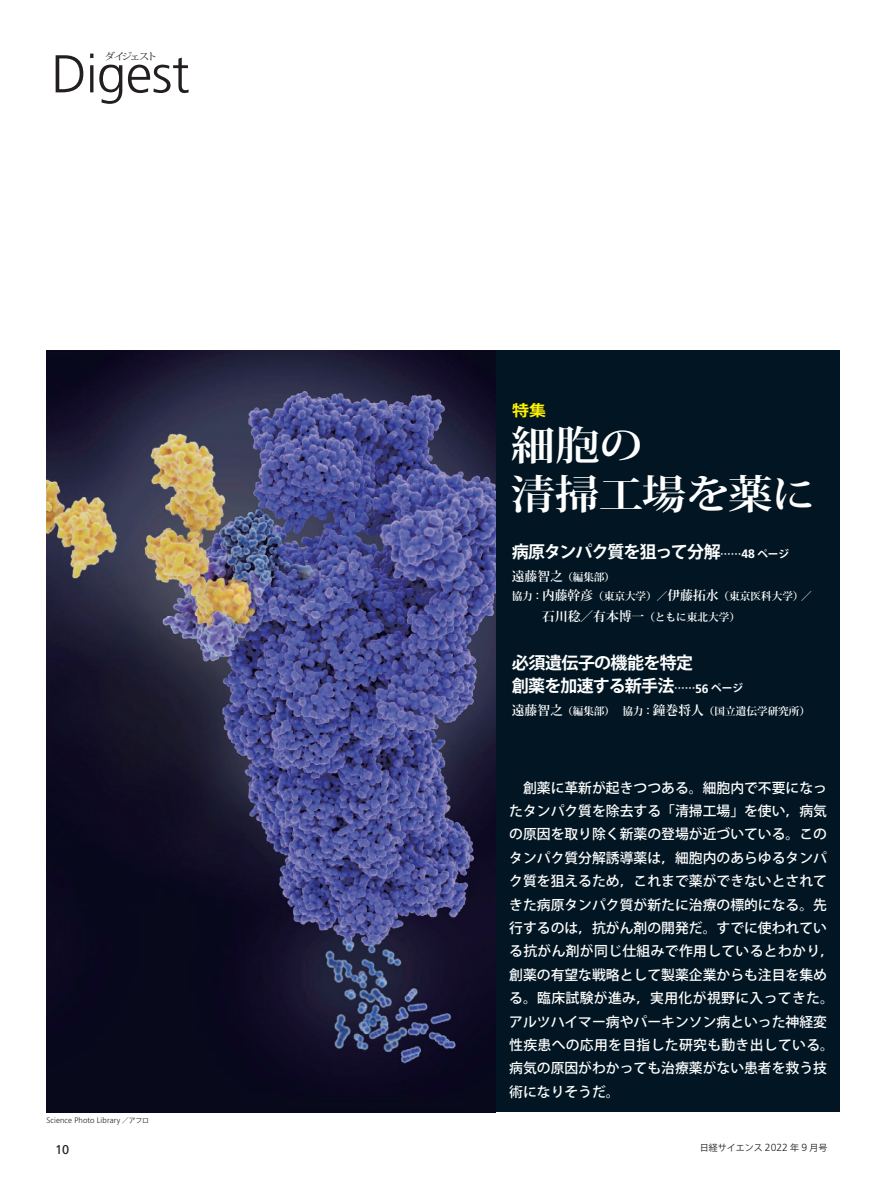
<style>
.page{position:relative;width:893px;height:1191px;background:#fff}
.page>*{position:absolute;margin:0;border:0;box-sizing:border-box;transform-origin:0 0}
.t1{font:300 53.1px "Frutiger LT Pro";letter-spacing:-.01em;color:#231f20}
.t2{font:700 40.2px/48.9px "Koz Min Pr 6 N";letter-spacing:-.02em;color:#fff;scale:1.11 1}
.t3{font:700 16.95px/23.4px "Koz Go Pro";letter-spacing:-.045em;color:#fff}
.t4{font:700 15.3px "Koz Go Pro";color:#fff101;scale:1.11 1}
.t5{font:500 13.8px/23.4px "Koz Go Pro";color:#fff}
.t6{font:12.75px "Frutiger LT Pro";color:#231f20}
.t7{font:700 10.65px/19.2px "Koz Min Pr 6 N";color:#fff}
.t8{font:9.6px "Koz Min Pr 6 N";letter-spacing:-.225em;color:#231f20;scale:1.11 1}
.t9{font:9px "Koz Go Pro";color:#231f20}
.t10{font:300 7.95px "Frutiger LT Pro";letter-spacing:.015em;color:#231f20}
.s1{font-family:"Koz Go Pro";font-weight:400;font-size:6.9px}
.s2{font-size:10.65px}
.s3{font-family:"Frutiger LT Pro";font-size:12.15px}
.s4{font-size:12.75px}
.s5{font-family:"Frutiger LT Pro";font-weight:300;font-size:10.35px}
</style>
<div class="page">
<div style="left:492px;top:350px;width:348px;height:762px;background:#011622"></div>
<img style="left:47px;top:350px;width:448px;height:762px">
<p class="t8" style="left:105px;top:51px;width:49px">ダイジェスト</p>
<h1 class="t1" style="left:51px;top:43px;width:140px">Digest</h1>
<p class="t10" style="left:46px;top:1115px;width:104px">Science Photo Library <span class="s1">／アフロ</span></p>
<p class="t4" style="left:512px;top:400px;width:32px">特集</p>
<h2 class="t2" style="left:511px;top:422px;width:277px">細胞の<br>清掃工場を薬に</h2>
<p class="t3" style="left:512px;top:541px;width:279px">病原タンパク質を狙って分解<span class="s2">……</span><span class="s3">48</span> <span class="s2">ページ</span></p>
<p class="t7" style="left:512px;top:567px;width:302px"><span class="s4">遠藤智之</span>（編集部）<br>協力：<span class="s4">内藤幹彦</span>（東京大学）／<span class="s4">伊藤拓水</span>（東京医科大学）／</p>
<p class="t7" style="left:512px;top:608px;width:230px">　　　<span class="s4">石川稔／有本博一</span>（ともに東北大学）</p>
<p class="t3" style="left:512px;top:652px;width:233px">必須遺伝子の機能を特定<br>創薬を加速する新手法<span class="s2">……</span><span class="s3">56</span> <span class="s2">ページ</span></p>
<p class="t7" style="left:512px;top:702px;width:300px"><span class="s4">遠藤智之</span>（編集部）　協力：<span class="s4">鐘巻将人</span>（国立遺伝学研究所）</p>
<p class="t5" style="left:509px;top:776px;width:326px">　創薬に革新が起きつつある。細胞内で不要になったタンパク質を除去する「清掃工場」を使い，病気の原因を取り除く新薬の登場が近づいている。このタンパク質分解誘導薬は，細胞内のあらゆるタンパク質を狙えるため，これまで薬ができないとされてきた病原タンパク質が新たに治療の標的になる。先行するのは，抗がん剤の開発だ。すでに使われている抗がん剤が同じ仕組みで作用しているとわかり，創薬の有望な戦略として製薬企業からも注目を集める。臨床試験が進み，実用化が視野に入ってきた。アルツハイマー病やパーキンソン病といった神経変性疾患への応用を目指した研究も動き出している。病気の原因がわかっても治療薬がない患者を救う技術になりそうだ。</p>
<p class="t6" style="left:55px;top:1141px;width:15px">10</p>
<p class="t9" style="left:700px;top:1141px;width:129px">日経サイエンス <span class="s5">2022</span> 年 <span class="s5">9</span> 月号</p>
</div>
